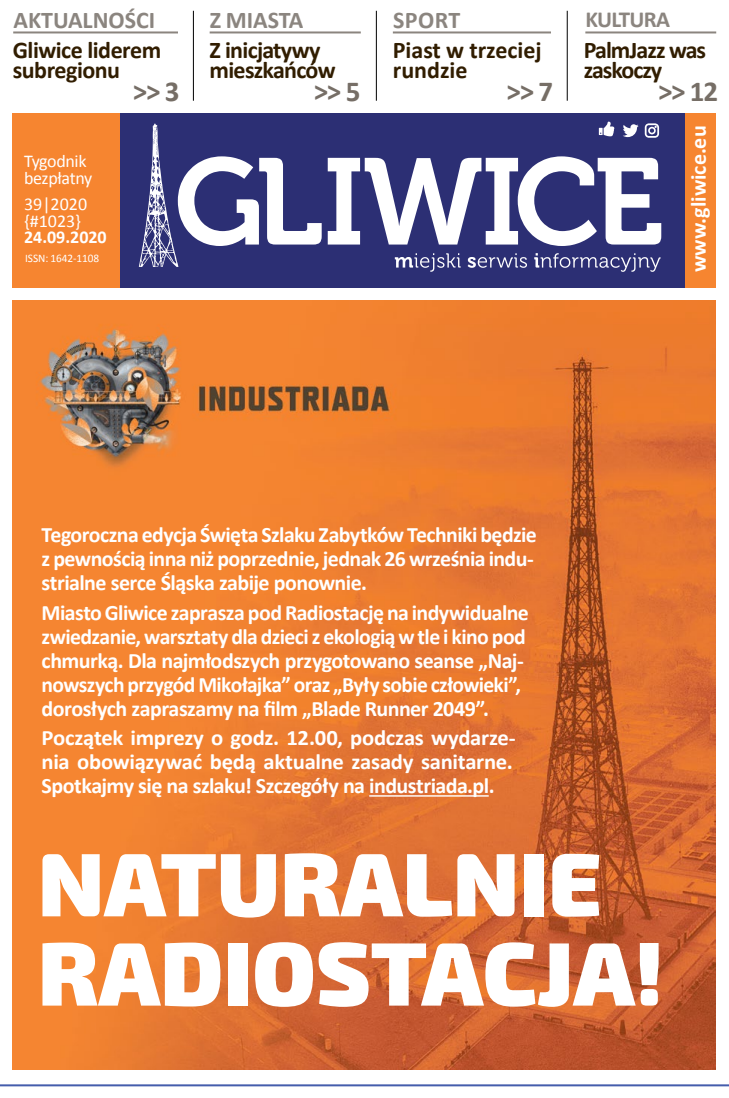
<style>
.page{position:relative;width:729px;height:1098px;background:#fff}
.page>*{position:absolute;margin:0;border:0;box-sizing:border-box;transform-origin:0 0}
.t1{font:900 90px/89.2px "Exo 2.0";color:#fff}
.t2{font:700 29px "Calibri";color:#766e66}
.t3{font:700 24px/20px "Calibri";letter-spacing:-.02em;color:#311d00}
.t4{font:700 24px "Calibri";color:#8b857f}
.t5{font:700 24px/20px "Calibri";color:#311d00}
.t6{font:700 24px/20px "Calibri";letter-spacing:-.04em;color:#311d00}
.t7{font:700 23px "Calibri";letter-spacing:-.03em;color:#8b857f}
.t8{font:700 22px/24px "Calibri";letter-spacing:-.025em;color:#fff}
.t9{font:700 22px "Calibri";color:#fff}
.t10{font:18px/17px "Calibri";letter-spacing:-.02em;color:#fff}
.t11{font:18px/17px "Calibri";color:#fff}
.t12{font:700 18px "Calibri";color:#fff}
.t13{font:11.5px "Calibri";letter-spacing:-.005em;color:#fff}
</style>
<div class="page">
<hr style="left:0;top:1083px;width:729px;height:2px;background:#455dac">
<div style="left:99px;top:113px;width:589px;height:174px;background:#2c2f74"></div>
<div style="left:685px;top:113px;width:31px;height:174px;background:#f68530"></div>
<svg style="left:395px;top:253px;width:65px;height:19px"></svg>
<svg style="left:467px;top:253px;width:60px;height:15px"></svg>
<svg style="left:534px;top:253px;width:126px;height:19px"></svg>
<svg style="left:598px;top:121px;width:16px;height:15px"></svg>
<svg style="left:623px;top:124px;width:15px;height:13px"></svg>
<svg style="left:644px;top:123px;width:15px;height:15px"></svg>
<svg style="left:328px;top:156px;width:333px;height:90px"></svg>
<svg style="left:139px;top:124px;width:182px;height:143px"></svg>
<div style="left:13px;top:113px;width:107px;height:174px;background:#f68530"></div>
<img style="left:13px;top:300px;width:702px;height:768px">
<hr style="left:193px;top:11px;width:1px;height:90px;background:#000">
<hr style="left:566px;top:11px;width:1px;height:90px;background:#000">
<hr style="left:376px;top:11px;width:1px;height:90px;background:#000">
<hr style="left:13px;top:31px;width:165px;height:2px;background:#8b857f">
<hr style="left:210px;top:31px;width:151px;height:2px;background:#8b857f">
<hr style="left:393px;top:31px;width:158px;height:2px;background:#8b857f">
<hr style="left:585px;top:31px;width:131px;height:2px;background:#8b857f">
<hr style="left:369px;top:794px;width:119px;height:2px;background:#fff">
<p class="t4" style="left:14px;top:4px;width:143px">AKTUALNOŚCI</p>
<p class="t4" style="left:210px;top:4px;width:82px">z miasta</p>
<p class="t4" style="left:393px;top:4px;width:69px">SPORT</p>
<p class="t7" style="left:585px;top:4px;width:86px">KULTURA</p>
<p class="t3" style="left:13px;top:40px;width:150px">Gliwice liderem subregionu</p>
<p class="t5" style="left:393px;top:40px;width:150px">Piast w trzeciej rundzie</p>
<h2 class="t2" style="left:133px;top:72px;width:48px">&gt;&gt; 3</h2>
<h2 class="t2" style="left:313px;top:72px;width:48px">&gt;&gt; 5</h2>
<h2 class="t2" style="left:506px;top:72px;width:48px">&gt;&gt; 7</h2>
<h2 class="t2" style="left:658px;top:72px;width:62px">&gt;&gt; 12</h2>
<p class="t3" style="left:210px;top:40px;width:127px">Z inicjatywy mieszkańców</p>
<p class="t6" style="left:583px;top:40px;width:124px">PalmJazz was zaskoczy</p>
<p class="t10" style="left:24px;top:152px;width:70px">Tygodnik bezpłatny</p>
<p class="t11" style="left:24px;top:195px;width:65px">39|2020 {#1023}</p>
<p class="t12" style="left:24px;top:225px;width:84px">24.09.2020</p>
<p class="t13" style="left:25px;top:251px;width:76px">ISSN: 1642-1108</p>
<p class="t9" style="left:684px;top:272px;width:148px;rotate:-90deg">www.gliwice.eu</p>
<p class="t8" style="left:42px;top:522px;width:496px">Tegoroczna edycja Święta Szlaku Zabytków Techniki będzie z pewnością inna niż poprzednie, jednak 26 września indu&shy;strialne serce Śląska zabije ponownie.</p>
<p class="t8" style="left:42px;top:600px;width:489px">Miasto Gliwice zaprasza pod Radiostację na indywidualne zwiedzanie, warsztaty dla dzieci z ekologią w tle i kino pod chmurką. Dla najmłodszych przygotowano seanse „Naj&shy;nowszych przygód Mikołajka” oraz „Były sobie człowieki”, dorosłych zapraszamy na film „Blade Runner 2049”.</p>
<p class="t8" style="left:42px;top:725px;width:475px">Początek imprezy o godz. 12.00, podczas wydarze&shy;nia obowiązywać będą aktualne zasady sanitarne.<br>Spotkajmy się na szlaku! Szczegóły na industriada.pl.</p>
<h1 class="t1" style="left:38px;top:841px;width:627px">NATURALNIE<br>RADIOSTACJA!</h1>
</div>
